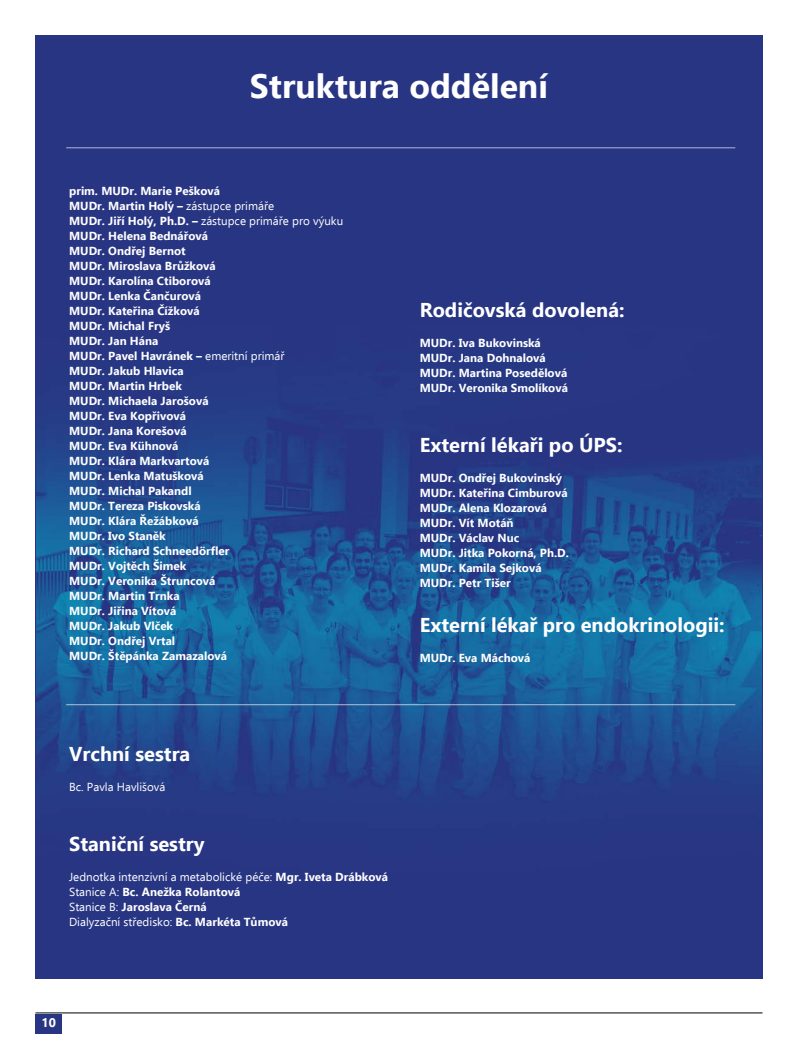
<style>
.page{position:relative;width:798px;height:1053px;background:#fff}
.page>*{position:absolute;margin:0;border:0;box-sizing:border-box;transform-origin:0 0}
.t1{font:700 33.75px "Ebrima";color:#fff}
.t2{font:700 20px "Ebrima";color:#fff}
.t3{font:700 12.5px "Ebrima";color:#fff}
.t4{font:700 11.62px/15px "Ebrima";color:#fff}
.t5{font:11.62px/15px "Ebrima";color:#fff}
.s1{font-weight:400}
.s2{font-weight:700}
</style>
<div class="page">
<div style="left:35px;top:1013px;width:27px;height:20px;background:#283583"></div>
<hr style="left:35px;top:1012px;width:727px;height:1px;background:#000">
<img style="left:36px;top:35px;width:725px;height:943px">
<hr style="left:66px;top:704px;width:669px;height:1px;background:#fff">
<hr style="left:66px;top:147px;width:669px;height:1px;background:#fff">
<h1 class="t1" style="left:250px;top:59px;width:299px">Struktura oddělení</h1>
<p class="t4" style="left:69px;top:183px;width:275px">prim. MUDr. Marie Pešková<br>MUDr. Martin Holý – <span class="s1">zástupce primáře<br></span>MUDr. Jiří Holý, Ph.D. – <span class="s1">zástupce primáře pro výuku<br></span>MUDr. Helena Bednářová<br>MUDr. Ondřej Bernot<br>MUDr. Miroslava Brůžková<br>MUDr. Karolína Ctiborová<br>MUDr. Lenka Čančurová<br>MUDr. Kateřina Čížková<br>MUDr. Michal Fryš<br>MUDr. Jan Hána<br>MUDr. Pavel Havránek – <span class="s1">emeritní primář<br></span>MUDr. Jakub Hlavica<br>MUDr. Martin Hrbek<br>MUDr. Michaela Jarošová<br>MUDr. Eva Kopřivová<br>MUDr. Jana Korešová<br>MUDr. Eva Kühnová<br>MUDr. Klára Markvartová<br>MUDr. Lenka Matušková<br>MUDr. Michal Pakandl<br>MUDr. Tereza Piskovská<br>MUDr. Klára Řežábková<br>MUDr. Ivo Staněk<br>MUDr. Richard Schneedörfler<br>MUDr. Vojtěch Šimek<br>MUDr. Veronika Štruncová<br>MUDr. Martin Trnka<br>MUDr. Jiřina Vítová<br>MUDr. Jakub Vlček<br>MUDr. Ondřej Vrtal<br>MUDr. Štěpánka Zamazalová</p>
<h2 class="t2" style="left:419px;top:294px;width:206px">Rodičovská dovolená:</h2>
<p class="t4" style="left:419px;top:335px;width:150px">MUDr. Iva Bukovinská<br>MUDr. Jana Dohnalová<br>MUDr. Martina Posedělová<br>MUDr. Veronika Smolíková</p>
<h2 class="t2" style="left:419px;top:429px;width:204px">Externí lékaři po ÚPS:</h2>
<p class="t4" style="left:419px;top:469px;width:151px">MUDr. Ondřej Bukovinský<br>MUDr. Kateřina Cimburová<br>MUDr. Alena Klozarová<br>MUDr. Vít Motáň<br>MUDr. Václav Nuc<br>MUDr. Jitka Pokorná, Ph.D.<br>MUDr. Kamila Sejková<br>MUDr. Petr Tišer</p>
<h2 class="t2" style="left:419px;top:609px;width:306px">Externí lékař pro endokrinologii:</h2>
<p class="t4" style="left:419px;top:649px;width:112px">MUDr. Eva Máchová</p>
<h2 class="t2" style="left:69px;top:738px;width:123px">Vrchní sestra</h2>
<p class="t5" style="left:69px;top:779px;width:98px">Bc. Pavla Havlišová</p>
<h2 class="t2" style="left:69px;top:828px;width:137px">Staniční sestry</h2>
<p class="t5" style="left:69px;top:869px;width:320px">Jednotka intenzivní a metabolické péče: <span class="s2">Mgr. Iveta Drábková </span>Stanice A: <span class="s2">Bc. Anežka Rolantová<br></span>Stanice B: <span class="s2">Jaroslava Černá<br></span>Dialyzační středisko: <span class="s2">Bc. Markéta Tůmová</span></p>
<p class="t3" style="left:42px;top:1013px;width:16px">10</p>
</div>
